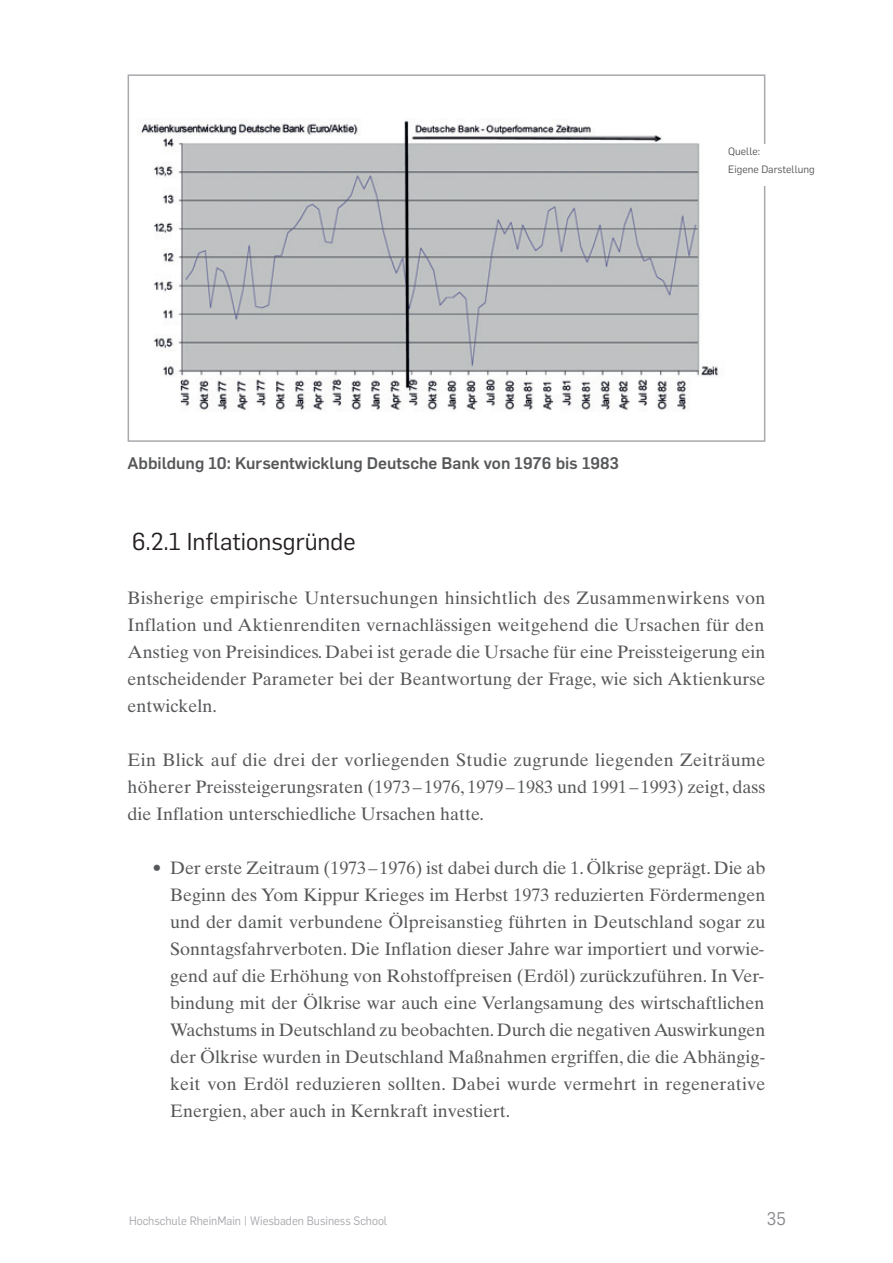
<style>
.page{position:relative;width:893px;height:1263px;background:#fff}
.page>*{position:absolute;margin:0;border:0;box-sizing:border-box;transform-origin:0 0}
.t1{font:24px "Flama";color:#231f20}
.t2{font:18px/27px "Times Ten LT";color:#57585a;text-align:justify}
.t3{font:18px "Flama";color:#87898c;scale:.95 1}
.t4{font:500 16.5px "Flama";color:#57585a}
.t5{font:12px "Flama";color:#a8a9ad;scale:.95 1}
.t6{font:10.5px/18px "Flama";color:#57585a}
</style>
<div class="page">
<img style="left:141px;top:120px;width:578px;height:291px">
<div style="left:128px;top:74px;width:637px;height:368px;border:2px solid #a8a9ad"></div>
<div style="left:728px;top:145px;width:127px;height:41px;background:#fff"></div>
<p class="t6" style="left:728px;top:143px;width:88px">Quelle:<br>Eigene Darstellung</p>
<p class="t4" style="left:128px;top:457px;width:493px">Abbildung 10: Kursentwicklung Deutsche Bank von 1976 bis 1983</p>
<h1 class="t1" style="left:132px;top:533px;width:225px">6.2.1 Inflationsgründe</h1>
<p class="t2" style="left:128px;top:586px;width:639px">Bisherige empirische Untersuchungen hinsichtlich des Zusammenwirkens von Inflation und Aktienrenditen vernachlässigen weitgehend die Ursachen für den Anstieg von Preisindices. Dabei ist gerade die Ursache für eine Preissteigerung ein entscheidender Parameter bei der Beantwortung der Frage, wie sich Aktienkurse entwickeln.</p>
<p class="t2" style="left:128px;top:748px;width:639px">Ein Blick auf die drei der vorliegenden Studie zugrunde liegenden Zeiträume höherer Preissteigerungsraten (1973 – 1976, 1979 – 1983 und 1991 – 1993) zeigt, dass die Inflation unterschiedliche Ursachen hatte.</p>
<p class="t2" style="left:170px;top:856px;width:597px">Der erste Zeitraum (1973– 1976) ist dabei durch die 1. Ölkrise geprägt. Die ab Beginn des Yom Kippur Krieges im Herbst 1973 reduzierten Fördermengen und der damit verbundene Ölpreisanstieg führten in Deutschland sogar zu Sonntagsfahrverboten. Die Inflation dieser Jahre war importiert und vorwie&shy;gend auf die Erhöhung von Rohstoffpreisen (Erdöl) zurückzuführen. In Ver&shy;bindung mit der Ölkrise war auch eine Verlangsamung des wirtschaftlichen Wachstums in Deutschland zu beobachten. Durch die negativen Auswirkungen der Ölkrise wurden in Deutschland Maßnahmen ergriffen, die die Abhängig&shy;keit von Erdöl reduzieren sollten. Dabei wurde vermehrt in regenerative Energien, aber auch in Kernkraft investiert.</p>
<p class="t2" style="left:153px;top:856px;width:10px">•</p>
<p class="t5" style="left:129px;top:1216px;width:273px">Hochschule RheinMain | Wiesbaden Business School</p>
<p class="t3" style="left:767px;top:1212px;width:21px">35</p>
</div>
